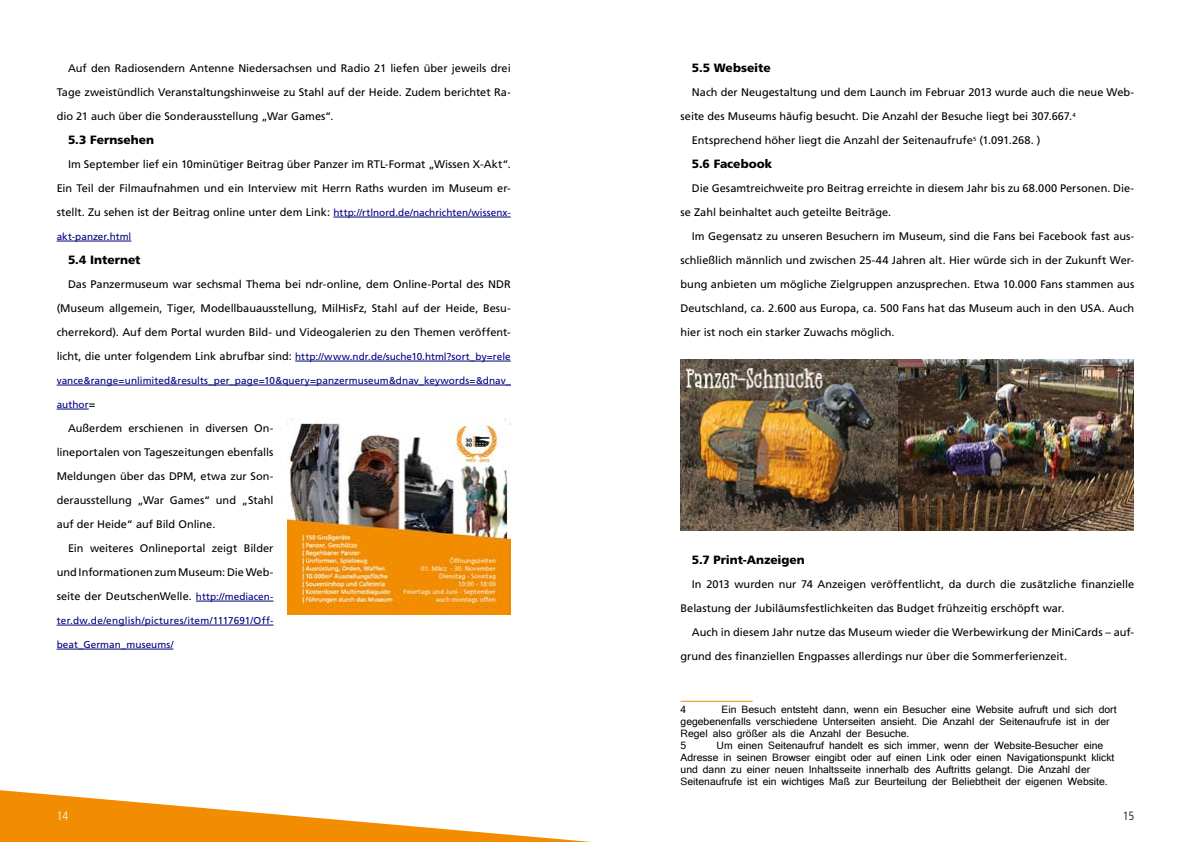
<style>
.page{position:relative;width:1191px;height:842px;background:#fff}
.page>*{position:absolute;margin:0;border:0;box-sizing:border-box;transform-origin:0 0}
.t1{font:900 12px "Frutiger LT Std";color:#000}
.t2{font:300 condensed 12px "Frutiger LT Std";color:#fff}
.t3{font:300 condensed 12px "Frutiger LT Std";color:#000}
.t4{font:11px/24px "Frutiger LT Std";color:#000;text-align:justify}
.t5{font:10px/12px "Mangal";color:#000}
.t6{font:10px "Frutiger LT Std";letter-spacing:.005em;color:#000080}
.t7{font:10px "Frutiger LT Std";letter-spacing:.025em;color:#000080}
.s1{font-size:10px;color:#000080}
.s2{font-size:11px;color:#000}
</style>
<div class="page">
<svg style="left:0;top:790px;width:592px;height:52px"></svg>
<hr style="left:333px;top:217px;width:178px;height:1px;background:#000080">
<hr style="left:57px;top:241px;width:74px;height:1px;background:#000080">
<hr style="left:295px;top:361px;width:216px;height:1px;background:#000080">
<hr style="left:57px;top:385px;width:454px;height:1px;background:#000080">
<hr style="left:57px;top:409px;width:32px;height:1px;background:#000080">
<hr style="left:196px;top:601px;width:77px;height:1px;background:#000080">
<hr style="left:57px;top:625px;width:216px;height:1px;background:#000080">
<hr style="left:57px;top:649px;width:116px;height:1px;background:#000080">
<hr style="left:680px;top:701px;width:72px;height:1px;background:#f28c00">
<img style="left:288px;top:418px;width:222px;height:196px">
<img style="left:680px;top:360px;width:453px;height:170px">
<p class="t4" style="left:57px;top:56px;width:455px;text-indent:11px">Auf den Radiosendern Antenne Niedersachsen und Radio 21 liefen über jeweils drei Tage zweistündlich Veranstaltungshinweise zu Stahl auf der Heide. Zudem berichtet Ra&shy;dio 21 auch über die Sonderausstellung „War Games“.</p>
<p class="t1" style="left:68px;top:133px;width:88px">5.3 Fernsehen</p>
<p class="t4" style="left:57px;top:152px;width:455px;text-indent:11px">Im September lief ein 10minütiger Beitrag über Panzer im RTL-Format „Wissen X-Akt“.<br>Ein Teil der Filmaufnahmen und ein Interview mit Herrn Raths wurden im Museum er&shy;stellt. Zu sehen ist der Beitrag online unter dem Link: <span class="s1">http://rtlnord.de/nachrichten/wissenx-</span></p>
<p class="t6" style="left:57px;top:231px;width:76px">akt-panzer.html</p>
<p class="t1" style="left:68px;top:253px;width:74px">5.4 Internet</p>
<p class="t4" style="left:57px;top:272px;width:455px;text-indent:11px">Das Panzermuseum war sechsmal Thema bei ndr-online, dem Online-Portal des NDR (Museum allgemein, Tiger, Modellbauausstellung, MilHisFz, Stahl auf der Heide, Besu&shy;cherrekord). Auf dem Portal wurden Bild- und Videogalerien zu den Themen veröffent-</p>
<p class="t6" style="left:57px;top:351px;width:455px"><span class="s2">licht, die unter folgendem Link abrufbar sind:</span> http://www.ndr.de/suche10.html?sort_by=rele</p>
<p class="t6" style="left:57px;top:375px;width:455px">vance&amp;range=unlimited&amp;results_per_page=10&amp;query=panzermuseum&amp;dnav_keywords=&amp;dnav_</p>
<p class="t6" style="left:57px;top:399px;width:40px">author<span class="s2">=</span></p>
<p class="t4" style="left:57px;top:416px;width:218px;text-indent:11px">Außerdem erschienen in diversen On&shy;lineportalen von Tageszeitungen ebenfalls Meldungen über das DPM, etwa zur Son&shy;derausstellung „War Games“ und „Stahl auf der Heide“ auf Bild Online.</p>
<p class="t4" style="left:57px;top:536px;width:218px;text-indent:11px">Ein weiteres Onlineportal zeigt Bilder und Informationen zum Museum: Die Web&shy;seite der DeutschenWelle. <span class="s1">http://mediacen-</span></p>
<p class="t7" style="left:57px;top:615px;width:218px">ter.dw.de/english/pictures/item/1117691/Off-</p>
<p class="t6" style="left:57px;top:639px;width:118px">beat_German_museums/</p>
<p class="t1" style="left:692px;top:61px;width:80px">5.5 Webseite</p>
<p class="t4" style="left:692px;top:80px;width:444px">Nach der Neugestaltung und dem Launch im Februar 2013 wurde auch die neue Web-</p>
<p class="t4" style="left:680px;top:104px;width:396px">seite des Museums häufig besucht. Die Anzahl der Besuche liegt bei 307.667.<sup>4</sup></p>
<p class="t4" style="left:692px;top:128px;width:350px">Entsprechend höher liegt die Anzahl der Seitenaufrufe<sup>5</sup> (1.091.268. )</p>
<p class="t1" style="left:692px;top:157px;width:82px">5.6 Facebook</p>
<p class="t4" style="left:680px;top:176px;width:455px;text-indent:11px">Die Gesamtreichweite pro Beitrag erreichte in diesem Jahr bis zu 68.000 Personen. Die&shy;se Zahl beinhaltet auch geteilte Beiträge.</p>
<p class="t4" style="left:680px;top:224px;width:455px;text-indent:11px">Im Gegensatz zu unseren Besuchern im Museum, sind die Fans bei Facebook fast aus&shy;schließlich männlich und zwischen 25-44 Jahren alt. Hier würde sich in der Zukunft Wer&shy;bung anbieten um mögliche Zielgruppen anzusprechen. Etwa 10.000 Fans stammen aus Deutschland, ca. 2.600 aus Europa, ca. 500 Fans hat das Museum auch in den USA. Auch hier ist noch ein starker Zuwachs möglich.</p>
<p class="t1" style="left:692px;top:553px;width:114px">5.7 Print-Anzeigen</p>
<p class="t4" style="left:680px;top:572px;width:455px;text-indent:11px">In 2013 wurden nur 74 Anzeigen veröffentlicht, da durch die zusätzliche finanzielle<br>Belastung der Jubiläumsfestlichkeiten das Budget frühzeitig erschöpft war.</p>
<p class="t4" style="left:680px;top:620px;width:455px;text-indent:11px">Auch in diesem Jahr nutze das Museum wieder die Werbewirkung der MiniCards – auf&shy;grund des finanziellen Engpasses allerdings nur über die Sommerferienzeit.</p>
<p class="t5" style="left:680px;top:704px;width:437px;text-indent:41px">Ein Besuch entsteht dann, wenn ein Besucher eine Website aufruft und sich dort gegebenenfalls verschiedene Unterseiten ansieht. Die Anzahl der Seitenaufrufe ist in der Regel also größer als die Anzahl der Besuche.<br>5</p>
<p class="t5" style="left:680px;top:704px;width:7px">4</p>
<p class="t5" style="left:680px;top:740px;width:435px;text-indent:36px">Um einen Seitenaufruf handelt es sich immer, wenn der Website-Besucher eine Adresse in seinen Browser eingibt oder auf einen Link oder einen Navigationspunkt klickt und dann zu einer neuen Inhaltsseite innerhalb des Auftritts gelangt. Die Anzahl der Seitenaufrufe ist ein wichtiges Maß zur Beurteilung der Beliebtheit der eigenen Website.</p>
<p class="t2" style="left:57px;top:809px;width:13px">14</p>
<p class="t3" style="left:1122px;top:809px;width:13px">15</p>
</div>
